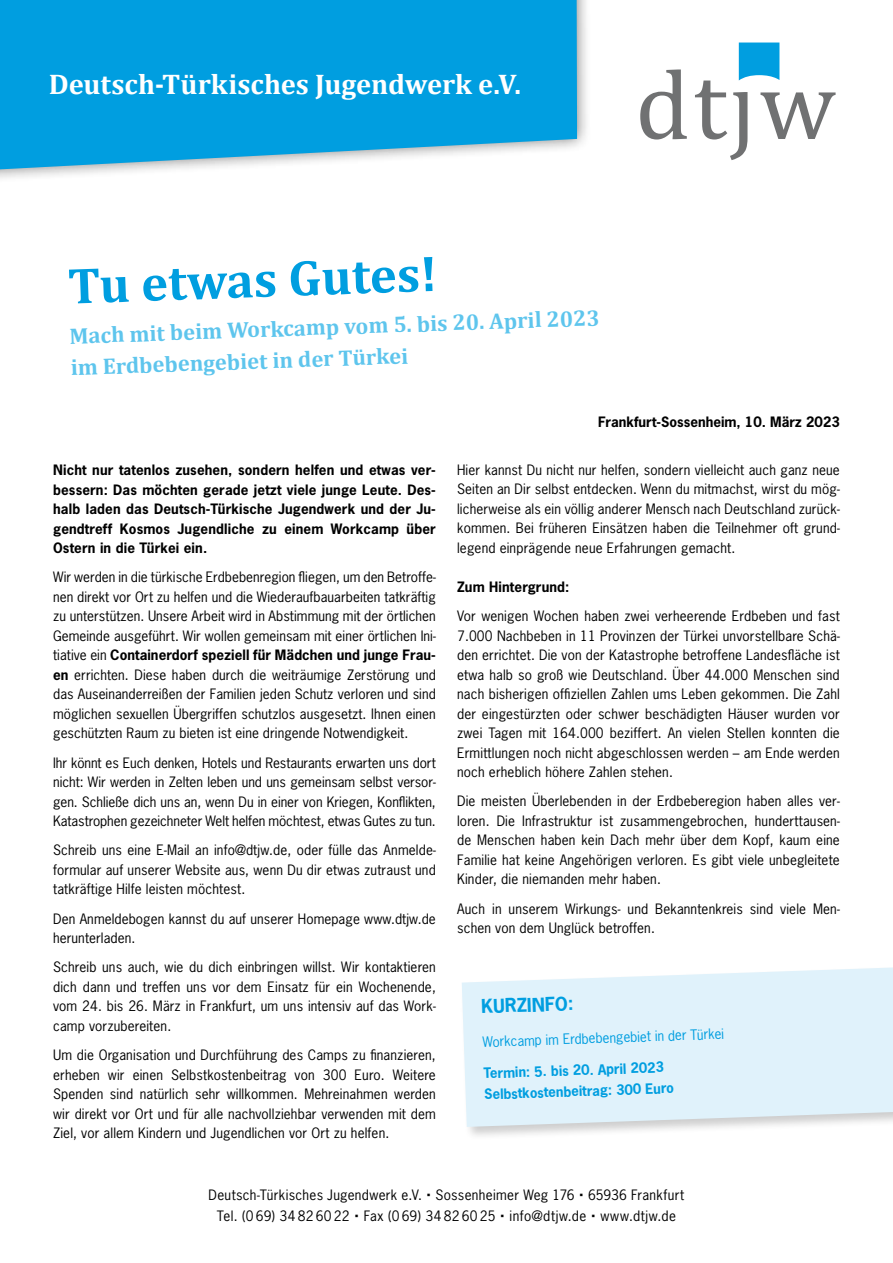
<style>
.page{position:relative;width:893px;height:1263px;background:#fff}
.page>*{position:absolute;margin:0;border:0;box-sizing:border-box;transform-origin:0 0}
.t1{font:700 51px "Cambria";color:#009ee0}
.t2{font:700 28.5px "Cambria";letter-spacing:-.005em;color:#fff}
.t3{font:700 22.5px/31.5px "Cambria";color:#5ec5ed}
.t4{font:700 18px "News Gothic Std";color:#009ee0}
.t5{font:13.5px/19.5px "News Gothic Std";letter-spacing:.01em;color:#000;text-align:justify}
.t6{font:700 13.5px/19.5px "News Gothic Std";letter-spacing:.01em;color:#000;text-align:justify}
.t7{font:700 13.5px/21px "News Gothic Std";color:#009ee0}
.t8{font:13.5px "News Gothic Std";color:#009ee0}
.s1{font-weight:700}
.s2{font-weight:700;font-size:16.5px}
</style>
<div class="page">
<div style="left:0;top:0;width:591px;height:186px;background:#000;opacity:.5"></div>
<svg style="left:0;top:0;width:577px;height:169px;fill:#009ee0"></svg>
<svg style="left:640px;top:69px;width:47px;height:70px"></svg>
<svg style="left:695px;top:43px;width:141px;height:117px"></svg>
<div style="left:460px;top:964px;width:433px;height:177px;background:#000;opacity:.2"></div>
<svg style="left:462px;top:967px;width:431px;height:160px;fill:#e0f2fb"></svg>
<h2 class="t2" style="left:49px;top:64px;width:474px">Deutsch-Türkisches Jugendwerk e.V.</h2>
<h1 class="t1" style="left:67px;top:250px;width:371px;rotate:-2deg">Tu etwas Gutes!</h1>
<h3 class="t3" style="left:69px;top:319px;width:532px;rotate:-2deg">Mach mit beim Workcamp vom 5. bis 20. April 2023 im Erdbebengebiet in der Türkei</h3>
<p class="t6" style="left:53px;top:460px;width:384px">Nicht nur tatenlos zusehen, sondern helfen und etwas ver&shy;bessern: Das möchten gerade jetzt viele junge Leute. Des&shy;halb laden das Deutsch-Türkische Jugendwerk und der Ju&shy;gendtreff Kosmos Jugendliche zu einem Workcamp über Ostern in die Türkei ein.</p>
<p class="t5" style="left:53px;top:567px;width:384px">Wir werden in die türkische Erdbebenregion fliegen, um den Betroffe&shy;nen direkt vor Ort zu helfen und die Wiederaufbauarbeiten tatkräftig zu unterstützen. Unsere Arbeit wird in Abstimmung mit der örtlichen Gemeinde ausgeführt. Wir wollen gemeinsam mit einer örtlichen Ini&shy;tiative ein <span class="s1">Containerdorf speziell für Mädchen und junge Frau&shy;en</span> errichten. Diese haben durch die weiträumige Zerstörung und das Auseinanderreißen der Familien jeden Schutz verloren und sind möglichen sexuellen Übergriffen schutzlos ausgesetzt. Ihnen einen geschützten Raum zu bieten ist eine dringende Notwendigkeit.</p>
<p class="t5" style="left:53px;top:753px;width:384px">Ihr könnt es Euch denken, Hotels und Restaurants erwarten uns dort nicht: Wir werden in Zelten leben und uns gemeinsam selbst versor&shy;gen. Schließe dich uns an, wenn Du in einer von Kriegen, Konflikten, Katastrophen gezeichneter Welt helfen möchtest, etwas Gutes zu tun.</p>
<p class="t5" style="left:53px;top:840px;width:384px">Schreib uns eine E-Mail an info@dtjw.de, oder fülle das Anmelde&shy;formular auf unserer Website aus, wenn Du dir etwas zutraust und tatkräftige Hilfe leisten möchtest.</p>
<p class="t5" style="left:53px;top:908px;width:384px">Den Anmeldebogen kannst du auf unserer Homepage www.dtjw.de herunterladen.</p>
<p class="t5" style="left:53px;top:957px;width:384px">Schreib uns auch, wie du dich einbringen willst. Wir kontaktieren dich dann und treffen uns vor dem Einsatz für ein Wochenende, vom 24. bis 26. März in Frankfurt, um uns intensiv auf das Work&shy;camp vorzubereiten.</p>
<p class="t5" style="left:53px;top:1045px;width:384px">Um die Organisation und Durchführung des Camps zu finanzieren, erheben wir einen Selbstkostenbeitrag von 300 Euro. Weitere Spenden sind natürlich sehr willkommen. Mehreinahmen werden wir direkt vor Ort und für alle nachvollziehbar verwenden mit dem Ziel, vor allem Kindern und Jugendlichen vor Ort zu helfen.</p>
<p class="t6" style="left:598px;top:411px;width:243px">Frankfurt-Sossenheim, 10. März 2023</p>
<p class="t5" style="left:457px;top:460px;width:384px">Hier kannst Du nicht nur helfen, sondern vielleicht auch ganz neue Seiten an Dir selbst entdecken. Wenn du mitmachst, wirst du mög&shy;licherweise als ein völlig anderer Mensch nach Deutschland zurück&shy;kommen. Bei früheren Einsätzen haben die Teilnehmer oft grund&shy;legend einprägende neue Erfahrungen gemacht.</p>
<p class="t6" style="left:457px;top:577px;width:114px">Zum Hintergrund:</p>
<p class="t5" style="left:457px;top:606px;width:384px">Vor wenigen Wochen haben zwei verheerende Erdbeben und fast 7.000 Nachbeben in 11 Provinzen der Türkei unvorstellbare Schä&shy;den errichtet. Die von der Katastrophe betroffene Landesfläche ist etwa halb so groß wie Deutschland. Über 44.000 Menschen sind nach bisherigen offiziellen Zahlen ums Leben gekommen. Die Zahl der eingestürzten oder schwer beschädigten Häuser wurden vor zwei Tagen mit 164.000 beziffert. An vielen Stellen konnten die Ermittlungen noch nicht abgeschlossen werden – am Ende werden noch erheblich höhere Zahlen stehen.</p>
<p class="t5" style="left:457px;top:791px;width:384px">Die meisten Überlebenden in der Erdbeberegion haben alles ver&shy;loren. Die Infrastruktur ist zusammengebrochen, hunderttausen&shy;de Menschen haben kein Dach mehr über dem Kopf, kaum eine Familie hat keine Angehörigen verloren. Es gibt viele unbegleitete Kinder, die niemanden mehr haben.</p>
<p class="t5" style="left:457px;top:899px;width:384px">Auch in unserem Wirkungs- und Bekanntenkreis sind viele Men&shy;schen von dem Unglück betroffen.</p>
<h3 class="t4" style="left:481px;top:994px;width:94px;rotate:-2deg">KURZINFO:</h3>
<p class="t8" style="left:482px;top:1033px;width:243px;rotate:-2deg">Workcamp im Erdbebengebiet in der Türkei</p>
<p class="t7" style="left:483px;top:1063px;width:191px;rotate:-2deg">Termin: 5. bis 20. April 2023<br>Selbstkostenbeitrag: 300 Euro</p>
<p class="t5" style="left:209px;top:1184px;width:477px;line-height:21px;text-align:center">Deutsch-Türkisches Jugendwerk e.V. <span class="s2">·</span> Sossenheimer Weg 176 <span class="s2">·</span> 65936 Frankfurt<br>Tel. (0 69) 34 82 60 22 <span class="s2">·</span> Fax (0 69) 34 82 60 25 <span class="s2">·</span> info@dtjw.de <span class="s2">·</span> www.dtjw.de</p>
</div>
